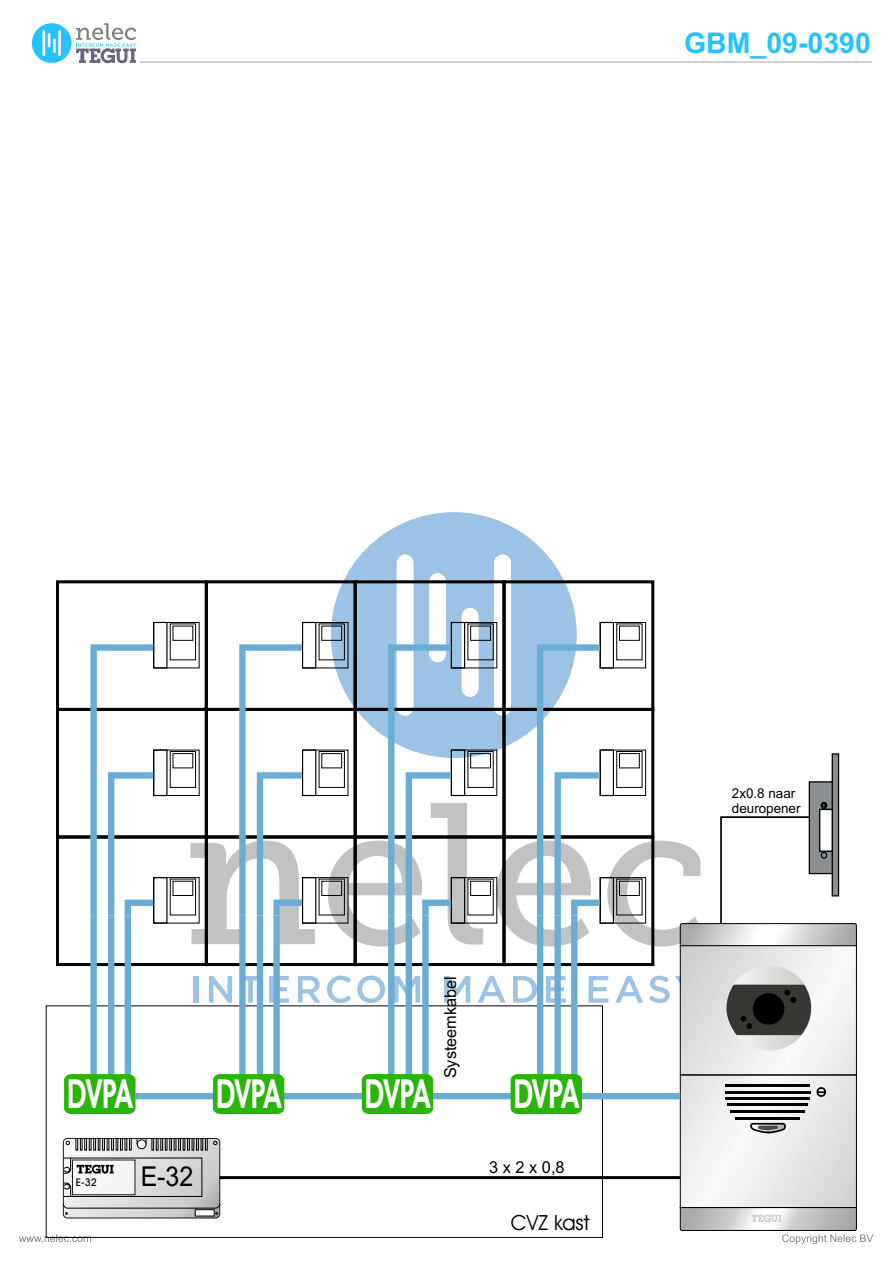
<style>
.page{position:relative;width:893px;height:1263px;background:#fff}
.page>*{position:absolute;margin:0;border:0;box-sizing:border-box;transform-origin:0 0}
.t1{font:700 40.2px "Avant Garde IT Cby BT";letter-spacing:-.02em;color:#fff;scale:.7 1}
.t2{font:700 28.5px "Arial";color:#26c2ff}
.t3{font:27.45px "Arial";color:#000;scale:.91 1}
.t4{font:21px "Avant Garde IT Cby BT";color:#000}
.t5{font:16.5px "Arial";color:#000}
.t6{font:13.5px/15.1px "Arial";color:#000}
.t7{font:500 10.65px "Avant Garde IT Cby BT";color:#000}
</style>
<div class="page">
<svg style="left:19px;top:1234px;width:72px;height:8px"></svg>
<hr style="left:140px;top:61px;width:732px;height:2px;background:#ccc">
<div style="left:194px;top:976px;width:5px;height:27px;background:#9cc2e6"></div>
<svg style="left:209px;top:976px;width:23px;height:27px"></svg>
<svg style="left:246px;top:976px;width:11px;height:27px"></svg>
<svg style="left:269px;top:976px;width:20px;height:27px"></svg>
<svg style="left:298px;top:976px;width:22px;height:27px"></svg>
<svg style="left:331px;top:512px;width:246px;height:129px;fill:#9cc2e6"></svg>
<div style="left:397px;top:554px;width:16px;height:162px;background:#fff;border-radius:8px"></div>
<div style="left:429px;top:573px;width:17px;height:89px;background:#fff;border-radius:8px"></div>
<div style="left:494px;top:554px;width:17px;height:162px;background:#fff;border-radius:8px"></div>
<svg style="left:462px;top:608px;width:16px;height:89px"></svg>
<div style="left:32px;top:23px;width:40px;height:40px;background:#26c2ff;border-radius:50%"></div>
<hr style="left:43px;top:30px;width:2px;height:26px;background:#fff">
<svg style="left:48px;top:33px;width:2px;height:14px"></svg>
<hr style="left:58px;top:30px;width:3px;height:26px;background:#fff">
<hr style="left:53px;top:39px;width:3px;height:14px;background:#fff">
<svg style="left:76px;top:23px;width:60px;height:40px"></svg>
<div style="left:56px;top:835px;width:152px;height:131px;border:3px solid #000"></div>
<div style="left:205px;top:835px;width:152px;height:131px;border:3px solid #000"></div>
<div style="left:153px;top:877px;width:47px;height:46px;border:1px solid #000"></div>
<div style="left:153px;top:877px;width:15px;height:47px;border:1px solid #000"></div>
<div style="left:173px;top:881px;width:20px;height:15px;border:1px solid #000"></div>
<div style="left:302px;top:877px;width:46px;height:46px;border:1px solid #000"></div>
<div style="left:302px;top:877px;width:14px;height:47px;border:1px solid #000"></div>
<div style="left:56px;top:708px;width:152px;height:130px;border:3px solid #000"></div>
<div style="left:56px;top:580px;width:152px;height:131px;border:3px solid #000"></div>
<div style="left:205px;top:580px;width:152px;height:131px;border:3px solid #000"></div>
<div style="left:354px;top:580px;width:151px;height:131px;border:3px solid #000"></div>
<div style="left:502px;top:580px;width:152px;height:131px;border:3px solid #000"></div>
<div style="left:153px;top:750px;width:47px;height:46px;border:1px solid #000"></div>
<div style="left:173px;top:753px;width:20px;height:15px;border:1px solid #000"></div>
<div style="left:302px;top:749px;width:14px;height:47px;border:1px solid #000"></div>
<div style="left:153px;top:622px;width:47px;height:46px;border:1px solid #000"></div>
<div style="left:153px;top:622px;width:15px;height:46px;border:1px solid #000"></div>
<div style="left:302px;top:622px;width:46px;height:46px;border:1px solid #000"></div>
<div style="left:302px;top:622px;width:14px;height:46px;border:1px solid #000"></div>
<div style="left:451px;top:622px;width:46px;height:46px;border:1px solid #000"></div>
<div style="left:451px;top:622px;width:14px;height:46px;border:1px solid #000"></div>
<div style="left:470px;top:626px;width:21px;height:14px;border:1px solid #000"></div>
<div style="left:600px;top:622px;width:46px;height:46px;border:1px solid #000"></div>
<div style="left:600px;top:622px;width:14px;height:46px;border:1px solid #000"></div>
<svg style="left:63px;top:1138px;width:157px;height:80px;background:#d3d3d3"></svg>
<div style="left:63px;top:1138px;width:157px;height:80px;border:1px solid #1f1a17;border-radius:4px"></div>
<svg style="left:76px;top:1138px;width:55px;height:12px"></svg>
<svg style="left:66px;top:1141px;width:4px;height:4px"></svg>
<div style="left:63px;top:1158px;width:139px;height:39px;border:1px solid #000"></div>
<svg style="left:63px;top:1157px;width:8px;height:17px"></svg>
<svg style="left:63px;top:1183px;width:8px;height:14px"></svg>
<div style="left:72px;top:1160px;width:63px;height:35px;background:#f7f7f7"></div>
<div style="left:72px;top:1160px;width:63px;height:35px;border:1px solid #1f1a17"></div>
<div style="left:137px;top:1140px;width:9px;height:9px;background:#fff;border:1px solid #000;border-radius:50%"></div>
<svg style="left:146px;top:1138px;width:61px;height:12px"></svg>
<svg style="left:213px;top:1141px;width:4px;height:4px"></svg>
<svg style="left:63px;top:1203px;width:157px;height:13px;background:#c0c0c0"></svg>
<svg style="left:77px;top:1164px;width:37px;height:10px"></svg>
<hr style="left:220px;top:1176px;width:460px;height:3px;background:#000">
<div style="left:135px;top:1093px;width:545px;height:6px;background:#69add4"></div>
<div style="left:125px;top:916px;width:6px;height:180px;background:#69add4"></div>
<div style="left:273px;top:916px;width:7px;height:180px;background:#69add4"></div>
<div style="left:108px;top:916px;width:6px;height:180px;background:#69add4"></div>
<div style="left:257px;top:916px;width:6px;height:180px;background:#69add4"></div>
<div style="left:90px;top:915px;width:7px;height:181px;background:#69add4"></div>
<div style="left:239px;top:915px;width:7px;height:181px;background:#69add4"></div>
<svg style="left:87px;top:641px;width:73px;height:281px"></svg>
<div style="left:90px;top:835px;width:7px;height:80px;background:#69add4"></div>
<svg style="left:190px;top:641px;width:125px;height:303px"></svg>
<div style="left:239px;top:835px;width:7px;height:80px;background:#69add4"></div>
<div style="left:64px;top:1074px;width:72px;height:40px;background:#29b50a"></div>
<div style="left:213px;top:1074px;width:71px;height:40px;background:#29b50a"></div>
<svg style="left:327px;top:641px;width:546px;height:603px"></svg>
<h2 class="t2" style="left:684px;top:33px;width:188px">GBM_09-0390</h2>
<p class="t5" style="left:444px;top:1078px;width:104px;rotate:-90deg">Systeemkabel</p>
<h1 class="t1" style="left:67px;top:1078px;width:95px">DVPA</h1>
<h1 class="t1" style="left:216px;top:1078px;width:95px">DVPA</h1>
<h1 class="t1" style="left:365px;top:1078px;width:95px">DVPA</h1>
<h1 class="t1" style="left:514px;top:1078px;width:95px">DVPA</h1>
<p class="t7" style="left:76px;top:1178px;width:22px">E-32</p>
<h3 class="t3" style="left:141px;top:1166px;width:59px">E-32</h3>
<p class="t5" style="left:489px;top:1161px;width:77px">3x2x0,8</p>
<p class="t4" style="left:511px;top:1214px;width:80px">CVZ kast</p>
<p class="t6" style="left:732px;top:786px;width:70px">2x0.8 naar deuropener</p>
</div>
